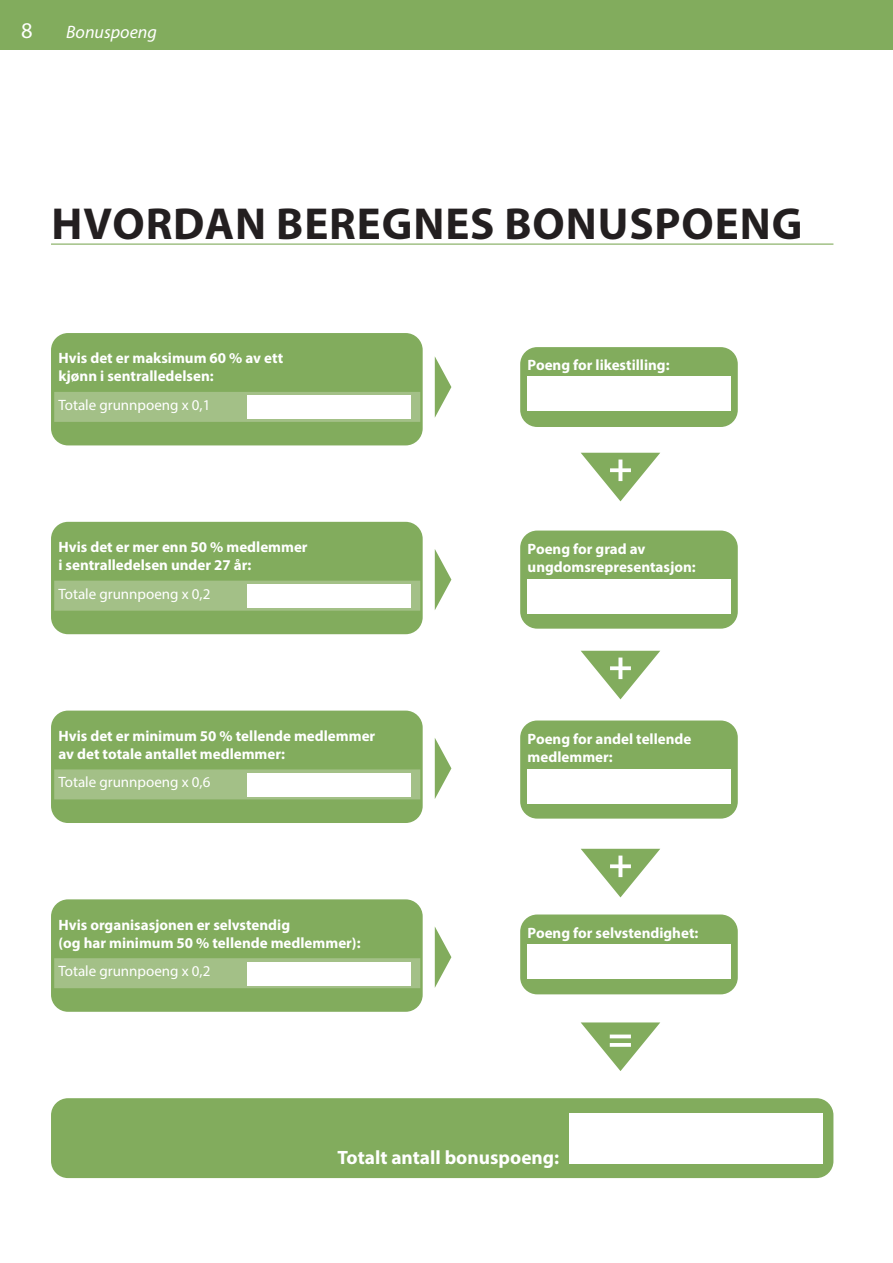
<style>
.page{position:relative;width:893px;height:1263px;background:#fff}
.page>*{position:absolute;margin:0;border:0;box-sizing:border-box;transform-origin:0 0}
.Tittel{font:700 45px "Myriad Pro";letter-spacing:.02em;color:#231f20}
.t1{font:22.5px "Myriad Pro";color:#fff}
.Faktatekst{font:700 19.35px "Myriad Pro";color:#fff}
.t2{font:italic 18px "Myriad Pro";color:#fff}
.Faktatekst-2{font:700 15px/18px "Myriad Pro";color:#fff}
.Faktatekst-3{font:15px "Myriad Pro";color:#fff}
</style>
<div class="page">
<div style="left:0;top:0;width:893px;height:49px;background:#82ac5d"></div>
<div style="left:51px;top:1098px;width:782px;height:80px;background:#82ac5d;border-radius:17px"></div>
<svg style="left:581px;top:453px;width:79px;height:48px"></svg>
<svg style="left:581px;top:651px;width:79px;height:48px"></svg>
<svg style="left:581px;top:849px;width:79px;height:48px"></svg>
<svg style="left:581px;top:1022px;width:79px;height:49px"></svg>
<svg style="left:610px;top:1034px;width:21px;height:4px"></svg>
<svg style="left:610px;top:1043px;width:21px;height:4px"></svg>
<div style="left:569px;top:1113px;width:254px;height:50px;background:#fff"></div>
<div style="left:520px;top:347px;width:218px;height:80px;background:#82ac5d;border-radius:17px"></div>
<div style="left:528px;top:377px;width:203px;height:34px;background:#fff"></div>
<svg style="left:435px;top:357px;width:16px;height:60px"></svg>
<div style="left:51px;top:333px;width:372px;height:112px;background:#82ac5d;border-radius:17px"></div>
<div style="left:54px;top:392px;width:366px;height:30px;background:#a3c087"></div>
<div style="left:247px;top:396px;width:164px;height:23px;background:#fff"></div>
<div style="left:520px;top:530px;width:218px;height:99px;background:#82ac5d;border-radius:17px"></div>
<div style="left:527px;top:579px;width:204px;height:35px;background:#fff"></div>
<svg style="left:435px;top:549px;width:16px;height:61px"></svg>
<div style="left:51px;top:522px;width:372px;height:112px;background:#82ac5d;border-radius:17px"></div>
<div style="left:54px;top:581px;width:366px;height:30px;background:#a3c087"></div>
<div style="left:247px;top:584px;width:164px;height:23px;background:#fff"></div>
<div style="left:520px;top:720px;width:218px;height:99px;background:#82ac5d;border-radius:17px"></div>
<div style="left:527px;top:769px;width:204px;height:35px;background:#fff"></div>
<svg style="left:435px;top:738px;width:16px;height:61px"></svg>
<div style="left:51px;top:711px;width:372px;height:112px;background:#82ac5d;border-radius:17px"></div>
<div style="left:54px;top:769px;width:366px;height:30px;background:#a3c087"></div>
<div style="left:247px;top:773px;width:164px;height:23px;background:#fff"></div>
<div style="left:520px;top:914px;width:218px;height:80px;background:#82ac5d;border-radius:17px"></div>
<div style="left:528px;top:944px;width:203px;height:34px;background:#fff"></div>
<svg style="left:435px;top:927px;width:16px;height:61px"></svg>
<div style="left:51px;top:899px;width:372px;height:113px;background:#82ac5d;border-radius:17px"></div>
<div style="left:54px;top:958px;width:366px;height:30px;background:#a3c087"></div>
<div style="left:247px;top:962px;width:164px;height:23px;background:#fff"></div>
<hr style="left:51px;top:244px;width:782px;height:1px;background:#82ac5d">
<p class="t1" style="left:21px;top:17px;width:13px">8</p>
<p class="t2" style="left:66px;top:21px;width:92px">Bonuspoeng</p>
<p class="Tittel" style="left:51px;top:195px;width:752px">HVORDAN BEREGNES BONUSPOENG</p>
<p class="Faktatekst-2" style="left:58px;top:349px;width:226px">Hvis det er maksimum 60 % av ett kjønn i sentralledelsen:</p>
<p class="Faktatekst-3" style="left:58px;top:395px;width:153px">Totale grunnpoeng x 0,1</p>
<p class="Faktatekst-2" style="left:58px;top:538px;width:251px">Hvis det er mer enn 50 % medlemmer i sentralledelsen under 27 år:</p>
<p class="Faktatekst-3" style="left:58px;top:584px;width:153px">Totale grunnpoeng x 0,2</p>
<p class="Faktatekst-2" style="left:58px;top:726px;width:318px">Hvis det er minimum 50 % tellende medlemmer av det totale antallet medlemmer:</p>
<p class="Faktatekst-3" style="left:58px;top:773px;width:153px">Totale grunnpoeng x 0,6</p>
<p class="Faktatekst-2" style="left:58px;top:915px;width:233px">Hvis organisasjonen er selvstendig</p>
<p class="Faktatekst-2" style="left:58px;top:933px;width:304px">(og har minimum 50 % tellende medlemmer):</p>
<p class="Faktatekst-3" style="left:58px;top:962px;width:153px">Totale grunnpoeng x 0,2</p>
<p class="Faktatekst-2" style="left:528px;top:356px;width:143px">Poeng for likestilling:</p>
<p class="Faktatekst-2" style="left:528px;top:539px;width:119px">Poeng for grad av</p>
<p class="Faktatekst-2" style="left:528px;top:557px;width:170px">ungdomsrepresentasjon:</p>
<p class="Faktatekst-2" style="left:528px;top:729px;width:165px">Poeng for andel tellende medlemmer:</p>
<p class="Faktatekst-2" style="left:528px;top:923px;width:172px">Poeng for selvstendighet:</p>
<p class="Faktatekst" style="left:337px;top:1144px;width:223px">Totalt antall bonuspoeng:</p>
</div>
